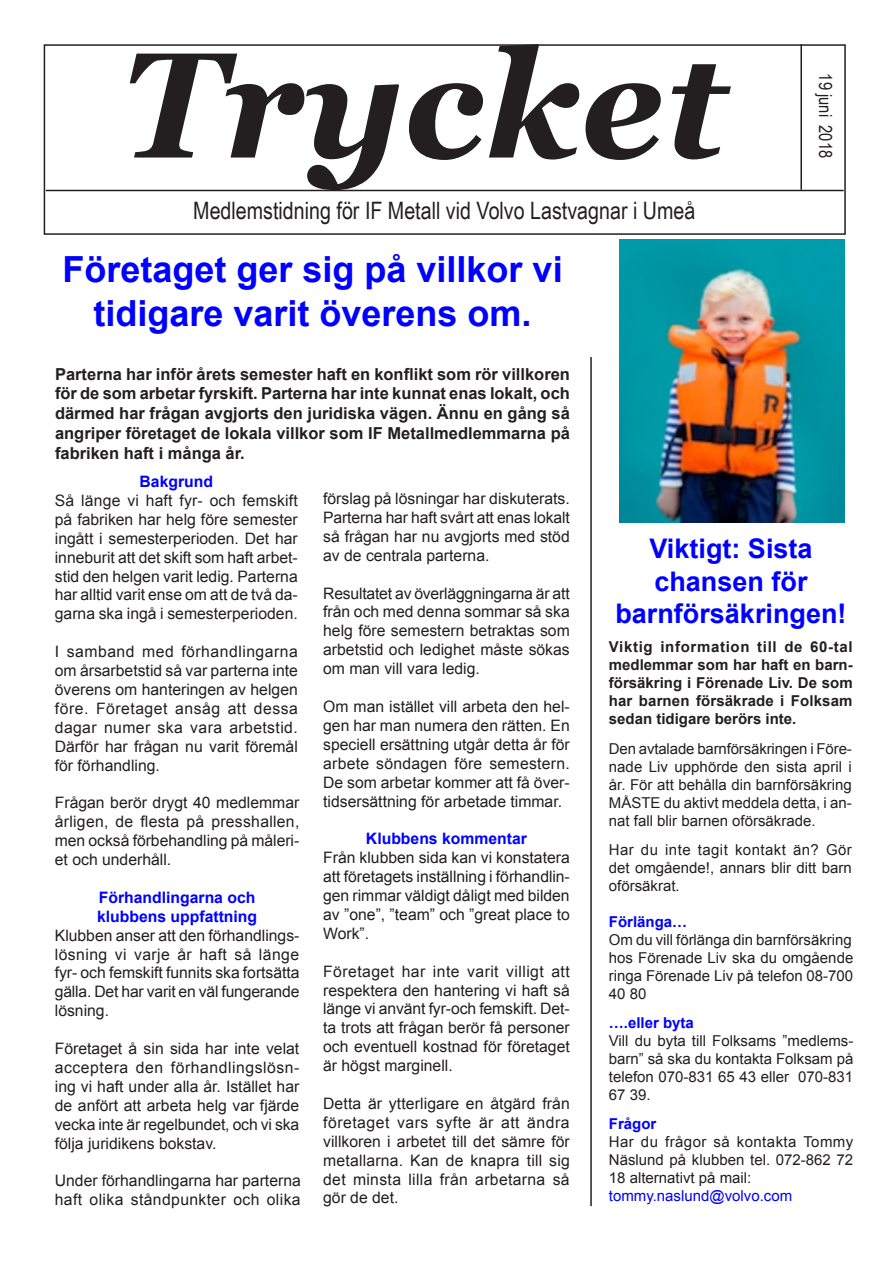
<style>
.page{position:relative;width:893px;height:1263px;background:#fff}
.page>*{position:absolute;margin:0;border:0;box-sizing:border-box;transform-origin:0 0}
.t1{font:italic 700 150px "Georgia";color:#231f20}
.t2{font:700 36px/43.2px "Arial";color:#00f;text-align:center}
.t3{font:700 27px "Arial";color:#00f}
.t4{font:24px "Arial Narrow";color:#231f20}
.t5{font:18px "Arial Narrow";color:#231f20}
.t6{font:700 16.5px/19.8px "Arial";color:#231f20;text-align:justify}
.t7{font:15.75px/18.9px "Arial";color:#231f20;text-align:justify}
.t8{font:700 15.75px "Arial";color:#00f}
.t9{font:15px/18px "Arial";color:#231f20;text-align:justify}
.t10{font:700 15px/18px "Arial";letter-spacing:.01em;color:#231f20;text-align:justify}
.t11{font:700 15px "Arial";color:#00f}
.t12{font:15px "Arial";color:#00f}
</style>
<div class="page">
<div style="left:44px;top:44px;width:802px;height:191px;border:2px solid #231f20"></div>
<hr style="left:46px;top:190px;width:798px;height:1px;background:#231f20">
<hr style="left:800px;top:44px;width:2px;height:146px;background:#231f20">
<img style="left:619px;top:240px;width:225px;height:282px">
<hr style="left:590px;top:357px;width:2px;height:849px;background:#231f20">
<p class="t1" style="left:121px;top:8px;width:607px">Trycket</p>
<p class="t4" style="left:193px;top:193px;width:504px">Medlemstidning för IF Metall vid Volvo Lastvagnar i Umeå</p>
<p class="t5" style="left:839px;top:73px;width:86px;rotate:90deg">19 juni 2018</p>
<p class="t2" style="left:62px;top:249px;width:502px">Företaget ger sig på villkor vi tidigare varit överens om.</p>
<p class="t6" style="left:55px;top:364px;width:516px">Parterna har inför årets semester haft en konflikt som rör villkoren för de som arbetar fyrskift. Parterna har inte kunnat enas lokalt, och därmed har frågan avgjorts den juridiska vägen. Ännu en gång så angriper företaget de lokala villkor som IF Metallmedlemmarna på fabriken haft i många år.</p>
<p class="t7" style="left:323px;top:489px;width:248px">förslag på lösningar har diskuterats.<br>Parterna har haft svårt att enas lokalt så frågan har nu avgjorts med stöd av de centrala parterna.</p>
<p class="t7" style="left:323px;top:584px;width:248px">Resultatet av överläggningarna är att från och med denna sommar så ska helg före semestern betraktas som arbetstid och ledighet måste sökas om man vill vara ledig.</p>
<p class="t7" style="left:323px;top:697px;width:248px">Om man istället vill arbeta den hel&shy;gen har man numera den rätten. En speciell ersättning utgår detta år för arbete söndagen före semestern.<br>De som arbetar kommer att få över&shy;tidsersättning för arbetade timmar.</p>
<p class="t8" style="left:366px;top:828px;width:163px">Klubbens kommentar</p>
<p class="t7" style="left:323px;top:848px;width:248px">Från klubben sida kan vi konstatera att företagets inställning i förhandlin&shy;gen rimmar väldigt dåligt med bilden av ”one”, ”team” och ”great place to Work”.</p>
<p class="t7" style="left:323px;top:962px;width:248px">Företaget har inte varit villigt att respektera den hantering vi haft så länge vi använt fyr-och femskift. Det&shy;ta trots att frågan berör få personer och eventuell kostnad för företaget är högst marginell.</p>
<p class="t7" style="left:323px;top:1094px;width:248px">Detta är ytterligare en åtgärd från företaget vars syfte är att ändra villkoren i arbetet till det sämre för metallarna. Kan de knapra till sig det minsta lilla från arbetarna så gör de det.</p>
<p class="t8" style="left:140px;top:471px;width:75px">Bakgrund</p>
<p class="t7" style="left:55px;top:491px;width:245px">Så länge vi haft fyr- och femskift på fabriken har helg före semester ingått i semesterperioden. Det har inneburit att det skift som haft arbet&shy;stid den helgen varit ledig. Parterna har alltid varit ense om att de två da&shy;garna ska ingå i semesterperioden.</p>
<p class="t7" style="left:55px;top:642px;width:245px">I samband med förhandlingarna om årsarbetstid så var parterna inte överens om hanteringen av helgen före. Företaget ansåg att dessa dagar numer ska vara arbetstid.<br>Därför har frågan nu varit föremål för förhandling.</p>
<p class="t7" style="left:55px;top:793px;width:246px">Frågan berör drygt 40 medlemmar årligen, de flesta på presshallen, men också förbehandling på måleri&shy;et och underhåll.</p>
<p class="t8" style="left:99px;top:887px;width:158px">Förhandlingarna och</p>
<p class="t8" style="left:97px;top:906px;width:162px">klubbens uppfattning</p>
<p class="t7" style="left:55px;top:926px;width:246px">Klubben anser att den förhandlings&shy;lösning vi varje år haft så länge fyr- och femskift funnits ska fortsätta gälla. Det har varit en väl fungerande lösning.</p>
<p class="t7" style="left:55px;top:1039px;width:246px">Företaget å sin sida har inte velat acceptera den förhandlingslösn&shy;ing vi haft under alla år. Istället har de anfört att arbeta helg var fjärde vecka inte är regelbundet, och vi ska följa juridikens bokstav.</p>
<p class="t7" style="left:55px;top:1171px;width:247px">Under förhandlingarna har parterna haft olika ståndpunkter och olika</p>
<p class="t3" style="left:649px;top:531px;width:165px">Viktigt: Sista</p>
<p class="t3" style="left:654px;top:563px;width:155px">chansen för</p>
<p class="t3" style="left:615px;top:595px;width:233px">barnförsäkringen!</p>
<p class="t10" style="left:609px;top:638px;width:245px">Viktig information till de 60-tal medlemmar som har haft en barn&shy;försäkring i Förenade Liv. De som har barnen försäkrade i Folksam sedan tidigare berörs inte.</p>
<p class="t9" style="left:609px;top:740px;width:244px">Den avtalade barnförsäkringen i Före&shy;nade Liv upphörde den sista april i år. För att behålla din barnförsäkring MÅSTE du aktivt meddela detta, i an&shy;nat fall blir barnen oförsäkrade.</p>
<p class="t9" style="left:609px;top:841px;width:245px">Har du inte tagit kontakt än? Gör det omgående!, annars blir ditt barn oförsäkrat.</p>
<p class="t11" style="left:609px;top:912px;width:80px">Förlänga…</p>
<p class="t9" style="left:609px;top:931px;width:246px">Om du vill förlänga din barnförsäkring hos Förenade Liv ska du omgående ringa Förenade Liv på telefon 08-700<br>40 80</p>
<p class="t11" style="left:609px;top:1012px;width:87px">….eller byta</p>
<p class="t9" style="left:609px;top:1032px;width:246px">Vill du byta till Folksams ”medlems&shy;barn” så ska du kontakta Folksam på telefon 070-831 65 43 eller 070-831<br>67 39.</p>
<p class="t11" style="left:609px;top:1113px;width:49px">Frågor</p>
<p class="t9" style="left:609px;top:1132px;width:246px">Har du frågor så kontakta Tommy Näslund på klubben tel. 072-862 72<br>18 alternativt på mail:</p>
<p class="t12" style="left:609px;top:1185px;width:185px">tommy.naslund@volvo.com</p>
</div>
